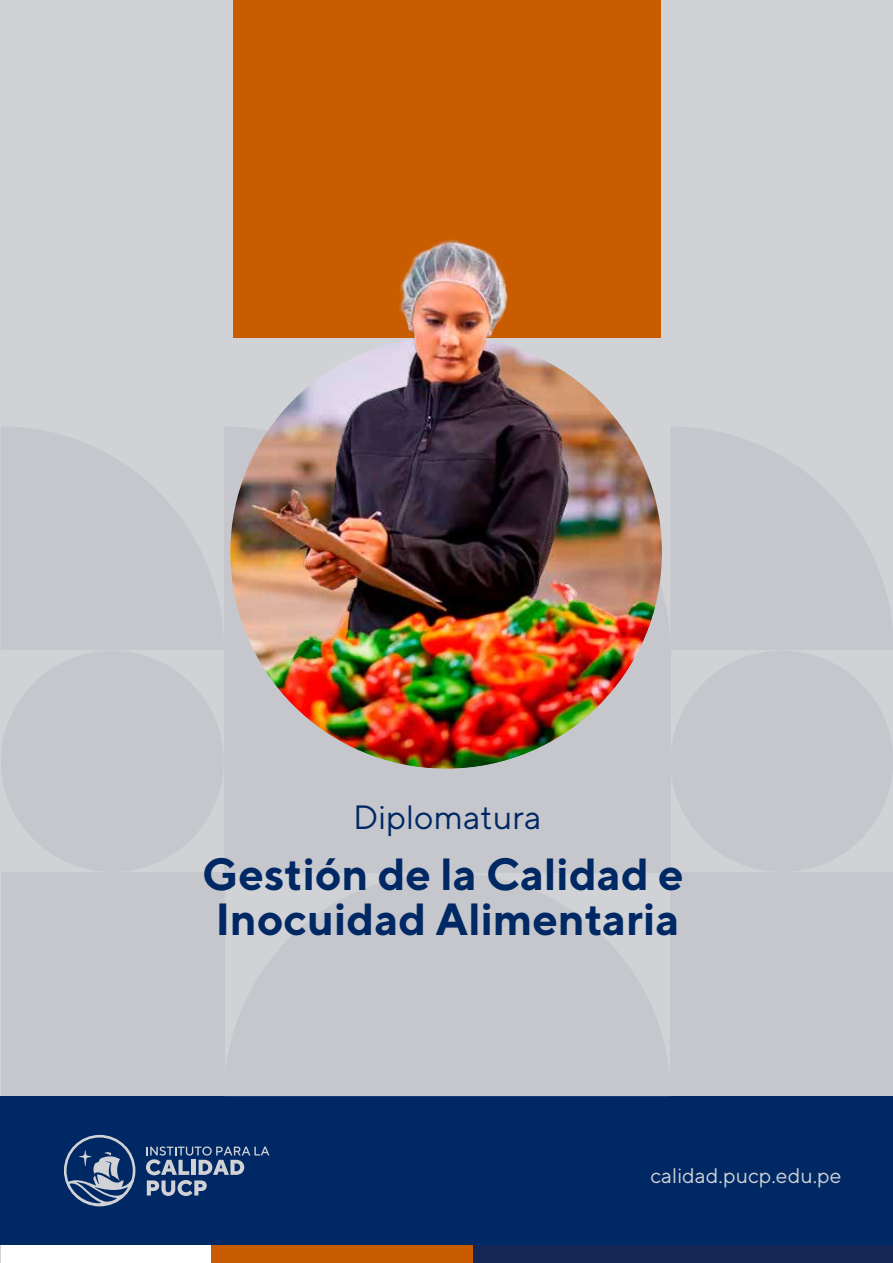
<style>
.page{position:relative;width:893px;height:1263px;background:#fff}
.page>*{position:absolute;margin:0;border:0;box-sizing:border-box;transform-origin:0 0}
.t1{font:700 45px/45px "TT Norms";color:#002864}
.t2{font:33.75px "TT Norms";color:#002864}
.t3{font:21.15px "TT Norms";color:#d0d2d6}
</style>
<div class="page">
<div style="left:1px;top:1px;width:892px;height:1262px;background:#d0d2d6"></div>
<div style="left:1px;top:1245px;width:211px;height:18px;background:#fff"></div>
<div style="left:212px;top:1245px;width:262px;height:18px;background:#c95c00"></div>
<div style="left:474px;top:1245px;width:419px;height:18px;background:#162756"></div>
<div style="left:1px;top:1096px;width:892px;height:149px;background:#002864"></div>
<svg style="left:146px;top:1146px;width:123px;height:50px"></svg>
<svg style="left:64px;top:1135px;width:71px;height:71px"></svg>
<div style="left:234px;top:1px;width:427px;height:337px;background:#c95c00"></div>
<svg style="left:224px;top:872px;width:446px;height:224px;fill:#c6c7cc"></svg>
<div style="left:1px;top:872px;width:223px;height:224px;background:#c6c7cc"></div>
<svg style="left:1px;top:427px;width:223px;height:223px;fill:#c6c7cc"></svg>
<svg style="left:224px;top:427px;width:6px;height:223px"></svg>
<svg style="left:662px;top:593px;width:8px;height:57px"></svg>
<div style="left:1px;top:651px;width:223px;height:221px;background:#c6c7cc;border-radius:50%"></div>
<div style="left:670px;top:872px;width:223px;height:224px;background:#c6c7cc"></div>
<svg style="left:671px;top:427px;width:222px;height:223px;fill:#c6c7cc"></svg>
<div style="left:671px;top:651px;width:222px;height:221px;background:#c6c7cc;border-radius:50%"></div>
<div style="left:224px;top:650px;width:447px;height:222px;background:#c6c7cc"></div>
<img style="left:230px;top:189px;width:432px;height:580px">
<p class="t2" style="left:353px;top:796px;width:190px">Diplomatura</p>
<p class="t1" style="left:202px;top:851px;width:483px">Gestión de la Calidad e<br>Inocuidad Alimentaria</p>
<p class="t3" style="left:650px;top:1162px;width:193px">calidad.pucp.edu.pe</p>
</div>
